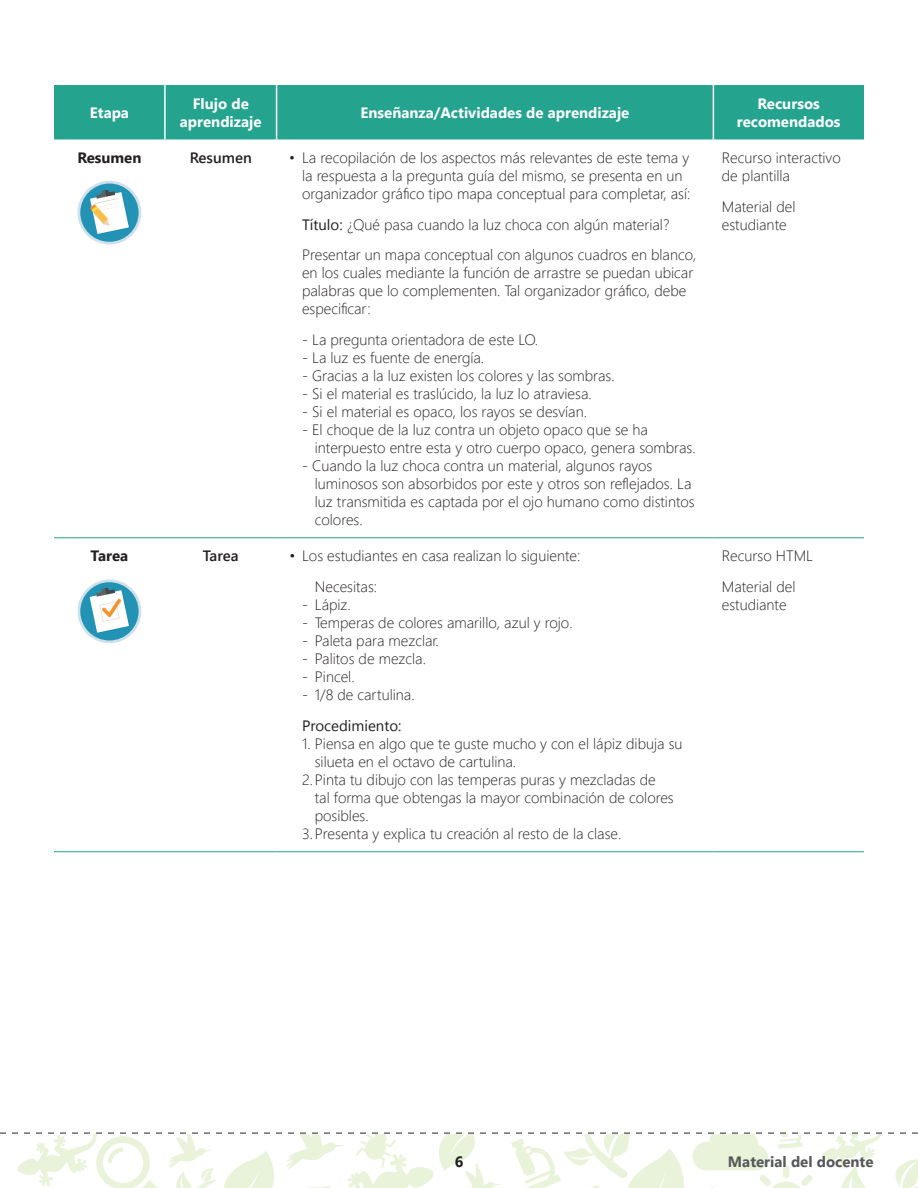
<style>
.page{position:relative;width:918px;height:1188px;background:#fff}
.page>*{position:absolute;margin:0;border:0;box-sizing:border-box;transform-origin:0 0}
.t1{font:300 15px/18px "Segoe UI";color:#231f20}
.t2{font:700 15px/18px "Segoe UI";color:#fff;text-align:center}
.t3{font:700 15px "Segoe UI";color:#57585a}
.t4{font:15px "Segoe UI";color:#231f20}
.t5{font:700 15px "Segoe UI";color:#231f20}
.t6{font:600 15px "Segoe UI";color:#231f20}
.s1{font-weight:400}
</style>
<div class="page">
<svg style="left:0;top:1132px;width:918px;height:56px"></svg>
<div style="left:54px;top:85px;width:810px;height:54px;background:#24a38f"></div>
<hr style="left:54px;top:537px;width:111px;height:1px;background:#24a38f">
<hr style="left:165px;top:537px;width:112px;height:1px;background:#24a38f">
<hr style="left:277px;top:537px;width:436px;height:1px;background:#24a38f">
<hr style="left:713px;top:537px;width:151px;height:1px;background:#24a38f">
<hr style="left:164px;top:85px;width:2px;height:54px;background:#fff">
<hr style="left:276px;top:85px;width:1px;height:54px;background:#fff">
<hr style="left:713px;top:85px;width:1px;height:54px;background:#fff">
<hr style="left:54px;top:851px;width:111px;height:1px;background:#24a38f">
<hr style="left:165px;top:851px;width:112px;height:1px;background:#24a38f">
<hr style="left:277px;top:851px;width:436px;height:1px;background:#24a38f">
<hr style="left:713px;top:851px;width:151px;height:1px;background:#24a38f">
<svg style="left:78px;top:181px;width:63px;height:64px"></svg>
<div style="left:80px;top:184px;width:59px;height:58px;background:#2293b4;border-radius:50%"></div>
<svg style="left:90px;top:190px;width:40px;height:45px"></svg>
<div style="left:78px;top:579px;width:63px;height:64px;background:#cfe0ea;border-radius:50%"></div>
<div style="left:80px;top:582px;width:59px;height:59px;background:#2293b4;border-radius:50%"></div>
<svg style="left:90px;top:588px;width:40px;height:45px"></svg>
<p class="t2" style="left:90px;top:103px;width:41px">Etapa</p>
<p class="t2" style="left:180px;top:94px;width:83px">Flujo de aprendizaje</p>
<p class="t2" style="left:361px;top:103px;width:270px">Enseñanza/Actividades de aprendizaje</p>
<p class="t2" style="left:737px;top:94px;width:105px">Recursos recomendados</p>
<p class="t5" style="left:77px;top:147px;width:66px">Resumen</p>
<p class="t6" style="left:190px;top:145px;width:64px">Resumen</p>
<p class="t1" style="left:302px;top:148px;width:390px;text-indent:-13px">• La recopilación de los aspectos más relevantes de este tema y la respuesta a la pregunta guía del mismo, se presenta en un organizador gráfico tipo mapa conceptual para completar, así:</p>
<p class="t1" style="left:302px;top:208px;width:396px;line-height:30.8px"><span class="s1">Título:</span> ¿Qué pasa cuando la luz choca con algún material?<br>Presentar un mapa conceptual con algunos cuadros en blanco,</p>
<p class="t1" style="left:302px;top:263px;width:393px">en los cuales mediante la función de arrastre se puedan ubicar palabras que lo complementen. Tal organizador gráfico, debe especificar:</p>
<p class="t1" style="left:302px;top:330px;width:238px">- La pregunta orientadora de este LO.</p>
<p class="t1" style="left:302px;top:348px;width:184px">- La luz es fuente de energía.</p>
<p class="t1" style="left:302px;top:366px;width:314px">- Gracias a la luz existen los colores y las sombras.</p>
<p class="t1" style="left:302px;top:384px;width:291px">- Si el material es traslúcido, la luz lo atraviesa.</p>
<p class="t1" style="left:302px;top:402px;width:286px">- Si el material es opaco, los rayos se desvían.</p>
<p class="t1" style="left:315px;top:420px;width:382px;text-indent:-13px">- El choque de la luz contra un objeto opaco que se ha interpuesto entre esta y otro cuerpo opaco, genera sombras.</p>
<p class="t1" style="left:315px;top:456px;width:381px;text-indent:-13px">- Cuando la luz choca contra un material, algunos rayos luminosos son absorbidos por este y otros son reflejados. La luz transmitida es captada por el ojo humano como distintos colores.</p>
<p class="t1" style="left:722px;top:148px;width:120px">Recurso interactivo de plantilla</p>
<p class="t1" style="left:722px;top:197px;width:75px">Material del estudiante</p>
<p class="t5" style="left:91px;top:545px;width:39px">Tarea</p>
<p class="t6" style="left:203px;top:544px;width:37px">Tarea</p>
<p class="t1" style="left:315px;top:540px;width:267px;line-height:30.8px;text-indent:-26px">• Los estudiantes en casa realizan lo siguiente:<br>Necesitas:</p>
<p class="t1" style="left:302px;top:595px;width:50px">- Lápiz.</p>
<p class="t1" style="left:302px;top:613px;width:272px">- Temperas de colores amarillo, azul y rojo.</p>
<p class="t1" style="left:302px;top:631px;width:138px">- Paleta para mezclar.</p>
<p class="t1" style="left:302px;top:649px;width:125px">- Palitos de mezcla.</p>
<p class="t1" style="left:302px;top:667px;width:54px">- Pincel.</p>
<p class="t1" style="left:302px;top:685px;width:114px">- 1/8 de cartulina.</p>
<p class="t4" style="left:302px;top:715px;width:101px">Procedimiento:</p>
<p class="t1" style="left:302px;top:734px;width:382px">1. Piensa en algo que te guste mucho y con el lápiz dibuja su</p>
<p class="t1" style="left:315px;top:752px;width:203px">silueta en el octavo de cartulina.</p>
<p class="t1" style="left:302px;top:770px;width:355px">2.Pinta tu dibujo con las temperas puras y mezcladas de</p>
<p class="t1" style="left:315px;top:788px;width:360px">tal forma que obtengas la mayor combinación de colores</p>
<p class="t1" style="left:315px;top:806px;width:55px">posibles.</p>
<p class="t1" style="left:302px;top:824px;width:321px">3.Presenta y explica tu creación al resto de la clase.</p>
<p class="t1" style="left:722px;top:540px;width:93px;line-height:30.8px">Recurso HTML<br>Material del</p>
<p class="t1" style="left:722px;top:595px;width:66px">estudiante</p>
<p class="t5" style="left:455px;top:1151px;width:10px">6</p>
<p class="t3" style="left:728px;top:1151px;width:147px">Material del docente</p>
</div>
